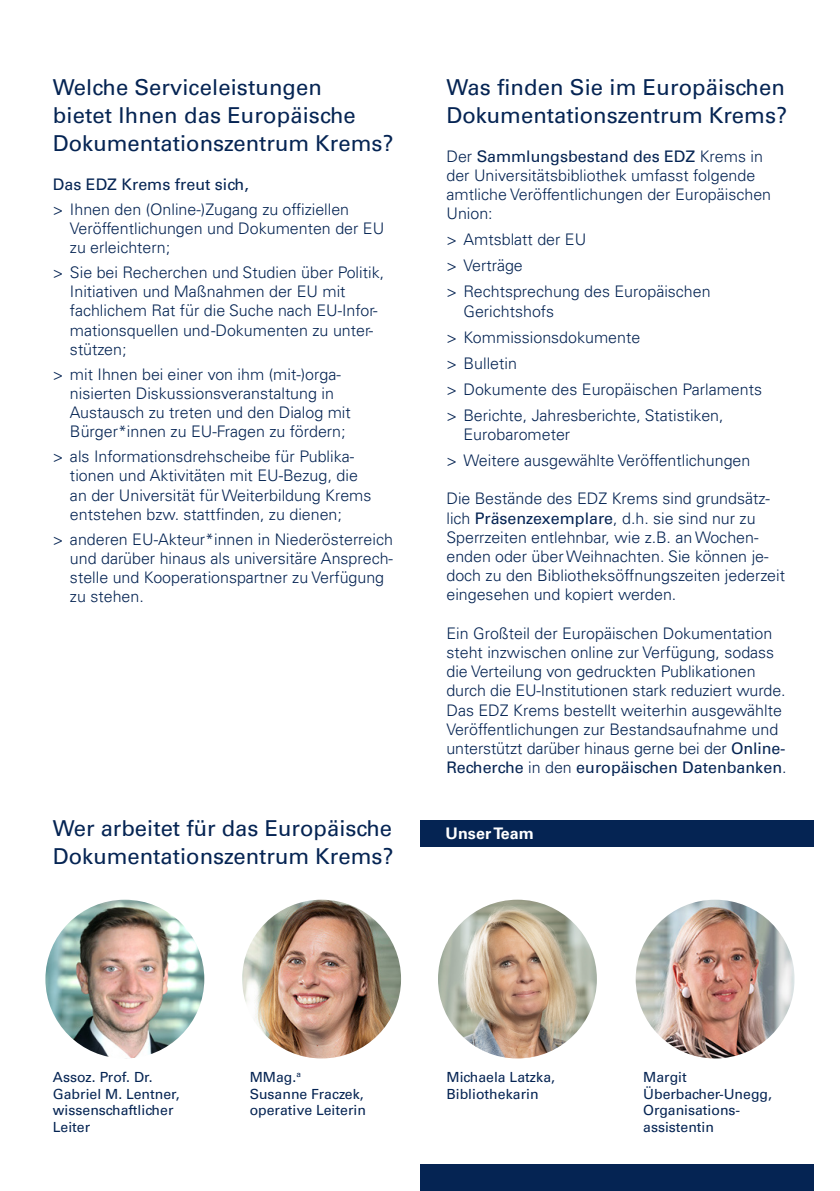
<style>
.page{position:relative;width:840px;height:1191px;background:#fff}
.page>*{position:absolute;margin:0;border:0;box-sizing:border-box;transform-origin:0 0}
.Zwischenüberschrift{font:22px/28px "Univers LT Pro 55 Roman";color:#052453}
.Fließtext_Aufzählung{font:300 16px/19.2px "Univers LT Pro 45";color:#052453}
.Fließtext{font:300 16px/19.2px "Univers LT Pro 45";color:#052453}
.Fließtext-2{font:16px "Univers LT Pro 55 Roman";color:#052453}
.Zwischentitel_Balken_weiß{font:700 16px "Univers LT Pro 65";letter-spacing:.005em;color:#fff}
.Zitat_Name{font:14px/16.8px "Univers LT Pro 55 Roman";color:#052453}
.s1{font-family:"Univers LT Pro 55 Roman";font-weight:400}
</style>
<div class="page">
<div style="left:420px;top:1164px;width:392px;height:27px;background:#052453"></div>
<div style="left:420px;top:820px;width:393px;height:26px;background:#052453"></div>
<img style="left:635px;top:899px;width:159px;height:159px;border-radius:79px">
<img style="left:438px;top:899px;width:158px;height:159px;border-radius:79px">
<img style="left:242px;top:899px;width:159px;height:159px;border-radius:79px">
<img style="left:45px;top:899px;width:159px;height:159px;border-radius:79px">
<h3 class="Zwischenüberschrift" style="left:53px;top:73px;width:304px">Welche Serviceleistungen bietet Ihnen das Europäische</h3>
<h3 class="Zwischenüberschrift" style="left:53px;top:129px;width:342px">Dokumentationszentrum Krems?</h3>
<p class="Fließtext-2" style="left:53px;top:173px;width:197px">Das EDZ Krems freut sich,</p>
<p class="Fließtext_Aufzählung" style="left:70px;top:199px;width:315px;text-indent:-17px">&gt; Ihnen den (Online-)Zugang zu offiziellen<br>Veröffentlichungen und Dokumenten der EU zu erleichtern;</p>
<p class="Fließtext_Aufzählung" style="left:70px;top:262px;width:315px;text-indent:-17px">&gt; Sie bei Recherchen und Studien über Politik, Initiativen und Maßnahmen der EU mit fachlichem Rat für die Suche nach EU-Infor&shy;mationsquellen und -Dokumenten zu unter&shy;stützen;</p>
<p class="Fließtext_Aufzählung" style="left:70px;top:364px;width:282px;text-indent:-17px">&gt; mit Ihnen bei einer von ihm (mit-)orga&shy;nisierten Diskussionsveranstaltung in Austausch zu treten und den Dialog mit Bürger*innen zu EU-Fragen zu fördern;</p>
<p class="Fließtext_Aufzählung" style="left:70px;top:446px;width:303px;text-indent:-17px">&gt; als Informationsdrehscheibe für Publika&shy;tionen und Aktivitäten mit EU-Bezug, die an der Universität für Weiterbildung Krems entstehen bzw. stattfinden, zu dienen;</p>
<p class="Fließtext_Aufzählung" style="left:70px;top:529px;width:324px;text-indent:-17px">&gt; anderen EU-Akteur*innen in Niederösterreich und darüber hinaus als universitäre Ansprech&shy;stelle und Kooperationspartner zu Verfügung zu stehen.</p>
<h3 class="Zwischenüberschrift" style="left:53px;top:813px;width:342px">Wer arbeitet für das Europäische<br>Dokumentationszentrum Krems?</h3>
<h3 class="Zwischenüberschrift" style="left:446px;top:73px;width:342px">Was finden Sie im Europäischen<br>Dokumentationszentrum Krems?</h3>
<p class="Fließtext" style="left:446px;top:146px;width:326px">Der <span class="s1">Sammlungsbestand des EDZ</span> Krems in der Universitätsbibliothek umfasst folgende amtliche Veröffentlichungen der Europäischen Union:</p>
<p class="Fließtext_Aufzählung" style="left:446px;top:230px;width:141px">&gt; Amtsblatt der EU</p>
<p class="Fließtext_Aufzählung" style="left:446px;top:256px;width:78px">&gt; Verträge</p>
<p class="Fließtext_Aufzählung" style="left:463px;top:282px;width:248px;text-indent:-17px">&gt; Rechtsprechung des Europäischen<br>Gerichtshofs</p>
<p class="Fließtext_Aufzählung" style="left:446px;top:327px;width:195px">&gt; Kommissionsdokumente</p>
<p class="Fließtext_Aufzählung" style="left:446px;top:353px;width:72px">&gt; Bulletin</p>
<p class="Fließtext_Aufzählung" style="left:446px;top:379px;width:317px">&gt; Dokumente des Europäischen Parlaments</p>
<p class="Fließtext_Aufzählung" style="left:463px;top:405px;width:261px;text-indent:-17px">&gt; Berichte, Jahresberichte, Statistiken,<br>Eurobarometer</p>
<p class="Fließtext_Aufzählung" style="left:446px;top:450px;width:305px">&gt; Weitere ausgewählte Veröffentlichungen</p>
<p class="Fließtext" style="left:446px;top:488px;width:340px">Die Bestände des EDZ Krems sind grundsätz-- lich <span class="s1">Präsenzexemplare</span>, d.h. sie sind nur zu Sperrzeiten entlehnbar, wie z.B. an Wochen&shy;enden oder über Weihnachten. Sie können je&shy;doch zu den Bibliotheksöffnungszeiten jederzeit eingesehen und kopiert werden.</p>
<p class="Fließtext" style="left:446px;top:623px;width:341px">Ein Großteil der Europäischen Dokumentation steht inzwischen online zur Verfügung, sodass die Verteilung von gedruckten Publikationen durch die EU-Institutionen stark reduziert wurde.<br>Das EDZ Krems bestellt weiterhin ausgewählte Veröffentlichungen zur Bestandsaufnahme und unterstützt darüber hinaus gerne bei der <span class="s1">Online-Recherche</span> in den <span class="s1">europäischen Datenbanken</span>.</p>
<h3 class="Zwischentitel_Balken_weiß" style="left:445px;top:822px;width:90px">Unser Team</h3>
<p class="Zitat_Name" style="left:53px;top:1067px;width:128px">Assoz. Prof. Dr.<br>Gabriel M. Lentner, wissenschaftlicher<br>Leiter</p>
<p class="Zitat_Name" style="left:249px;top:1067px;width:118px">MMag.<sup>a<br></sup>Susanne Fraczek, operative Leiterin</p>
<p class="Zitat_Name" style="left:446px;top:1067px;width:110px">Michaela Latzka,<br>Bibliothekarin</p>
<p class="Zitat_Name" style="left:643px;top:1067px;width:130px">Margit<br>Überbacher-Unegg,<br>Organisations&shy;assistentin</p>
</div>
